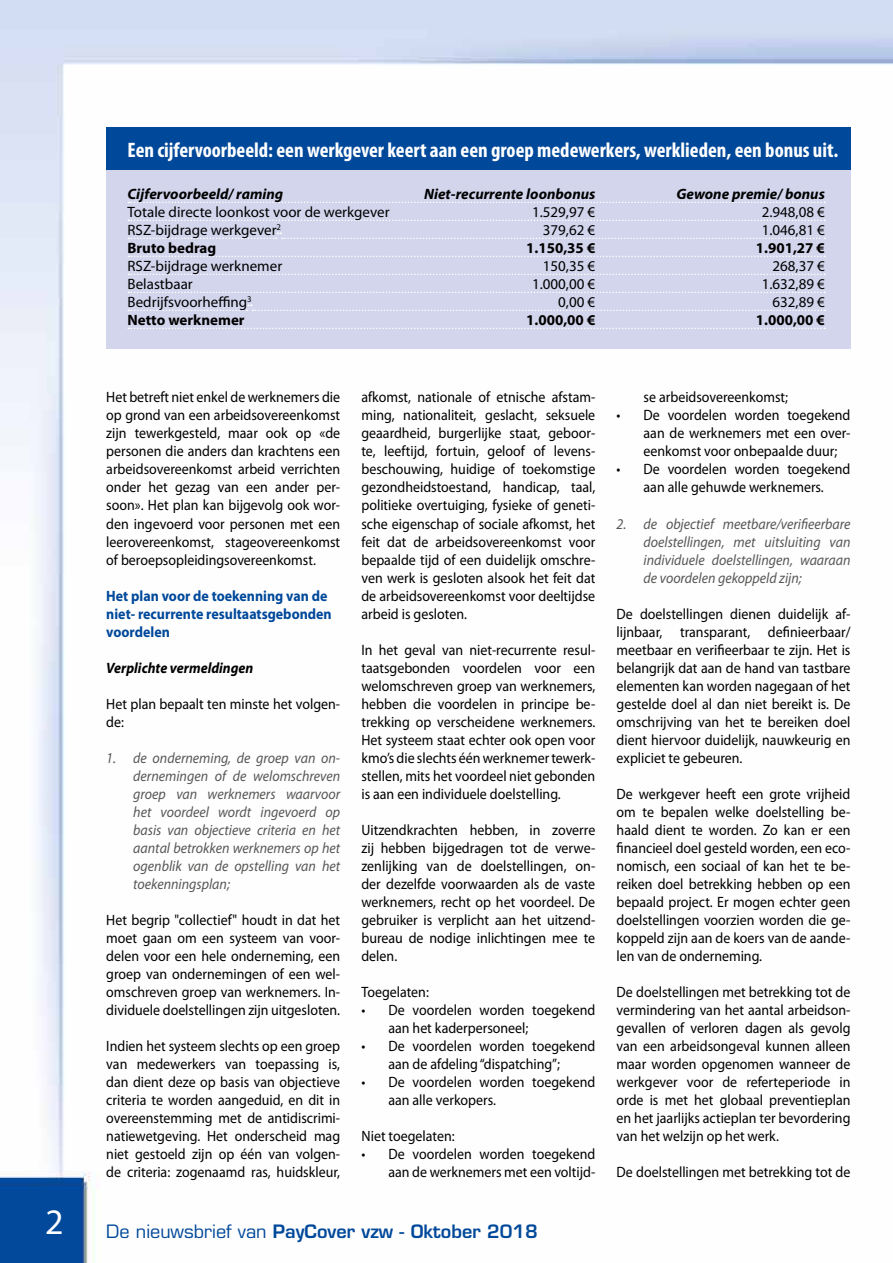
<style>
.page{position:relative;width:893px;height:1263px;background:#fff}
.page>*{position:absolute;margin:0;border:0;box-sizing:border-box;transform-origin:0 0}
.t1{font:700 condensed 21px "Myriad Pro";color:#fff}
.t2{font:600 18px "Eurostile LT Std";color:#00489a}
.t3{font:15px/18px "Myriad Pro";color:#000;text-align:justify;scale:.93 1}
.t4{font:italic 15px/18px "Myriad Pro";color:#575756;text-align:justify;scale:.93 1}
.t5{font:15px "Myriad Pro";color:#000}
.t6{font:700 15px/18px "Myriad Pro";color:#00489a;scale:.93 1}
.t7{font:italic 700 15px "Myriad Pro";color:#000}
.t8{font:700 15px "Myriad Pro";color:#000}
.t9{font:italic 700 15px "Myriad Pro";color:#000;scale:.93 1}
.s1{font-weight:400}
</style>
<div class="page">
<img style="left:0;top:0;width:893px;height:1263px">
<div style="left:106px;top:128px;width:744px;height:42px;background:#00489a"></div>
<div style="left:106px;top:170px;width:744px;height:179px;background:#d3d5ed"></div>
<svg style="left:128px;top:202px;width:697px;height:1px"></svg>
<svg style="left:128px;top:220px;width:697px;height:1px"></svg>
<svg style="left:128px;top:233px;width:697px;height:6px"></svg>
<svg style="left:128px;top:256px;width:697px;height:1px"></svg>
<svg style="left:128px;top:274px;width:697px;height:1px"></svg>
<svg style="left:128px;top:292px;width:697px;height:1px"></svg>
<svg style="left:128px;top:305px;width:697px;height:6px"></svg>
<svg style="left:128px;top:328px;width:697px;height:1px"></svg>
<h1 class="t1" style="left:128px;top:137px;width:712px">Een cijfervoorbeeld: een werkgever keert aan een groep medewerkers, werklieden, een bonus uit.</h1>
<p class="t7" style="left:128px;top:185px;width:157px">Cijfervoorbeeld/ raming</p>
<p class="t7" style="left:424px;top:185px;width:173px">Niet-recurrente loonbonus</p>
<p class="t7" style="left:676px;top:185px;width:150px">Gewone premie/ bonus</p>
<p class="t5" style="left:128px;top:203px;width:264px">Totale directe loonkost voor de werkgever</p>
<p class="t5" style="left:532px;top:203px;width:65px">1.529,97 €</p>
<p class="t5" style="left:762px;top:203px;width:65px">2.948,08 €</p>
<p class="t5" style="left:128px;top:221px;width:155px">RSZ-bijdrage werkgever<sup>2</sup></p>
<p class="t5" style="left:543px;top:221px;width:54px">379,62 €</p>
<p class="t5" style="left:762px;top:221px;width:65px">1.046,81 €</p>
<p class="t8" style="left:128px;top:238px;width:90px">Bruto bedrag</p>
<p class="t8" style="left:526px;top:238px;width:71px">1.150,35 €</p>
<p class="t8" style="left:756px;top:238px;width:71px">1.901,27 €</p>
<p class="t5" style="left:128px;top:257px;width:156px">RSZ-bijdrage werknemer</p>
<p class="t5" style="left:543px;top:257px;width:54px">150,35 €</p>
<p class="t5" style="left:772px;top:257px;width:54px">268,37 €</p>
<p class="t5" style="left:128px;top:275px;width:67px">Belastbaar</p>
<p class="t5" style="left:532px;top:275px;width:65px">1.000,00 €</p>
<p class="t5" style="left:762px;top:275px;width:65px">1.632,89 €</p>
<p class="t5" style="left:128px;top:293px;width:126px">Bedrijfsvoorheffing<sup>3</sup></p>
<p class="t5" style="left:558px;top:293px;width:39px">0,00 €</p>
<p class="t5" style="left:772px;top:293px;width:54px">632,89 €</p>
<p class="t8" style="left:128px;top:310px;width:119px">Netto werknemer</p>
<p class="t8" style="left:526px;top:310px;width:71px">1.000,00 €</p>
<p class="t8" style="left:756px;top:310px;width:71px">1.000,00 €</p>
<p class="t3" style="left:106px;top:388px;width:253px">Het betreft niet enkel de werknemers die op grond van een arbeidsovereenkomst zijn tewerkgesteld, maar ook op «de personen die anders dan krachtens een arbeidsovereenkomst arbeid verrichten onder het gezag van een ander per&shy;soon». Het plan kan bijgevolg ook wor&shy;den ingevoerd voor personen met een leerovereenkomst, stageovereenkomst of beroepsopleidingsovereenkomst.</p>
<p class="t6" style="left:106px;top:586px;width:244px">Het plan voor de toekenning van de niet- recurrente resultaatsgebonden voordelen</p>
<p class="t9" style="left:106px;top:658px;width:160px">Verplichte vermeldingen</p>
<p class="t3" style="left:106px;top:694px;width:253px">Het plan bepaalt ten minste het volgen&shy;de:</p>
<p class="t4" style="left:133px;top:748px;width:224px;text-indent:-27px">1. de onderneming, de groep van on&shy;dernemingen of de welomschreven groep van werknemers waarvoor het voordeel wordt ingevoerd op basis van objectieve criteria en het aantal betrokken werknemers op het ogenblik van de opstelling van het toekenningsplan;</p>
<p class="t3" style="left:106px;top:910px;width:253px">Het begrip "collectief" houdt in dat het moet gaan om een systeem van voor&shy;delen voor een hele onderneming, een groep van ondernemingen of een wel&shy;omschreven groep van werknemers. In&shy;dividuele doelstellingen zijn uitgesloten.</p>
<p class="t3" style="left:106px;top:1036px;width:253px">Indien het systeem slechts op een groep van medewerkers van toepassing is, dan dient deze op basis van objectieve criteria te worden aangeduid, en dit in overeenstemming met de antidiscrimi&shy;natiewetgeving. Het onderscheid mag niet gestoeld zijn op één van volgen&shy;de criteria: zogenaamd ras, huidskleur,</p>
<p class="t3" style="left:361px;top:388px;width:253px">afkomst, nationale of etnische afstam&shy;ming, nationaliteit, geslacht, seksuele geaardheid, burgerlijke staat, geboor&shy;te, leeftijd, fortuin, geloof of levens&shy;beschouwing, huidige of toekomstige gezondheidstoestand, handicap, taal, politieke overtuiging, fysieke of geneti&shy;sche eigenschap of sociale afkomst, het feit dat de arbeidsovereenkomst voor bepaalde tijd of een duidelijk omschre&shy;ven werk is gesloten alsook het feit dat de arbeidsovereenkomst voor deeltijdse arbeid is gesloten.</p>
<p class="t3" style="left:361px;top:640px;width:253px">In het geval van niet-recurrente resul&shy;taatsgebonden voordelen voor een welomschreven groep van werknemers, hebben die voordelen in principe be&shy;trekking op verscheidene werknemers.<br>Het systeem staat echter ook open voor kmo’s die slechts één werknemer tewerk&shy;stellen, mits het voordeel niet gebonden is aan een individuele doelstelling.</p>
<p class="t3" style="left:361px;top:820px;width:253px">Uitzendkrachten hebben, in zoverre zij hebben bijgedragen tot de verwe&shy;zenlijking van de doelstellingen, on&shy;der dezelfde voorwaarden als de vaste werknemers, recht op het voordeel. De gebruiker is verplicht aan het uitzend&shy;bureau de nodige inlichtingen mee te delen.</p>
<p class="t3" style="left:361px;top:982px;width:74px">Toegelaten:</p>
<p class="t3" style="left:388px;top:1000px;width:224px;text-indent:-27px">• De voordelen worden toegekend aan het kaderpersoneel;</p>
<p class="t3" style="left:361px;top:1036px;width:253px;text-align:center">• De voordelen worden toegekend aan de afdeling “dispatching”;</p>
<p class="t3" style="left:388px;top:1072px;width:224px;text-indent:-27px">• De voordelen worden toegekend aan alle verkopers.</p>
<p class="t3" style="left:361px;top:1126px;width:102px">Niet toegelaten:</p>
<p class="t3" style="left:361px;top:1144px;width:253px;text-align:right">• De voordelen worden toegekend aan de werknemers met een voltijd-</p>
<p class="t2" style="left:45px;top:1220px;width:494px"><sup>2</sup> <span class="s1">De nieuwsbrief van</span> PayCover vzw - Oktober 2018</p>
<p class="t3" style="left:644px;top:388px;width:157px">se arbeidsovereenkomst;</p>
<p class="t3" style="left:644px;top:406px;width:224px;text-indent:-27px">• De voordelen worden toegekend aan de werknemers met een over&shy;eenkomst voor onbepaalde duur;</p>
<p class="t3" style="left:617px;top:460px;width:253px;text-align:center">• De voordelen worden toegekend aan alle gehuwde werknemers.</p>
<p class="t4" style="left:644px;top:514px;width:224px;text-indent:-27px">2. de objectief meetbare/verifieerbare doelstellingen, met uitsluiting van individuele doelstellingen, waaraan de voordelen gekoppeld zijn;</p>
<p class="t3" style="left:617px;top:604px;width:253px">De doelstellingen dienen duidelijk af&shy;lijnbaar, transparant, definieerbaar/ meetbaar en verifieerbaar te zijn. Het is belangrijk dat aan de hand van tastbare elementen kan worden nagegaan of het gestelde doel al dan niet bereikt is. De omschrijving van het te bereiken doel dient hiervoor duidelijk, nauwkeurig en expliciet te gebeuren.</p>
<p class="t3" style="left:617px;top:784px;width:253px">De werkgever heeft een grote vrijheid om te bepalen welke doelstelling be&shy;haald dient te worden. Zo kan er een financieel doel gesteld worden, een eco&shy;nomisch, een sociaal of kan het te be&shy;reiken doel betrekking hebben op een bepaald project. Er mogen echter geen doelstellingen voorzien worden die ge&shy;koppeld zijn aan de koers van de aande&shy;len van de onderneming.</p>
<p class="t3" style="left:617px;top:982px;width:253px">De doelstellingen met betrekking tot de vermindering van het aantal arbeidson&shy;gevallen of verloren dagen als gevolg van een arbeidsongeval kunnen alleen maar worden opgenomen wanneer de werkgever voor de referteperiode in orde is met het globaal preventieplan en het jaarlijks actieplan ter bevordering van het welzijn op het werk.</p>
<p class="t3" style="left:617px;top:1162px;width:253px">De doelstellingen met betrekking tot de</p>
</div>
